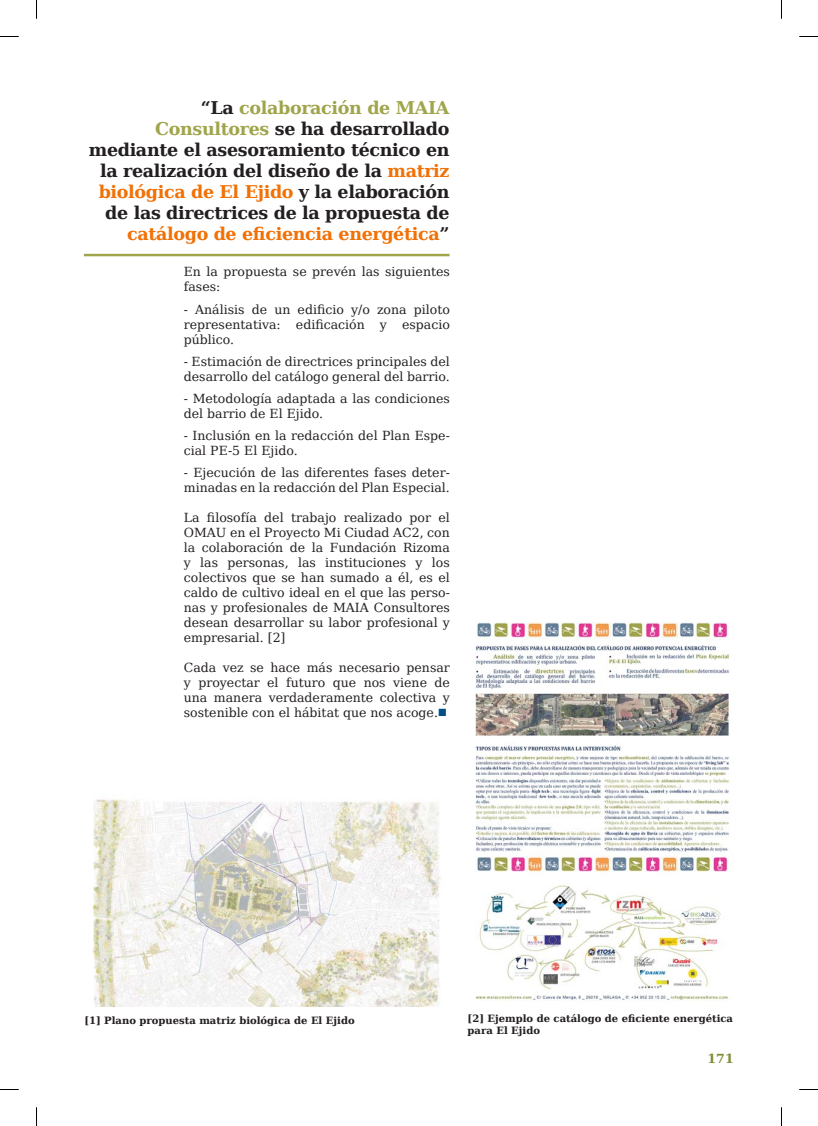
<style>
.page{position:relative;width:818px;height:1126px;background:#fff}
.page>*{position:absolute;margin:0;border:0;box-sizing:border-box;transform-origin:0 0}
.t1{font:700 17.5px/21px "DejaVu Serif";letter-spacing:-.02em;color:#231f20;text-align:right}
.t2{font:12.5px/15px "DejaVu Serif";color:#231f20}
.t3{font:700 12.5px "DejaVu Serif";color:#818c37}
.t4{font:700 10px/12px "DejaVu Serif";color:#231f20}
.s1{color:#a0a54b}
.s2{color:#f17107}
.s3{color:#005187}
</style>
<div class="page">
<hr style="left:84px;top:254px;width:365px;height:2px;background:#a0a54b">
<img style="left:93px;top:799px;width:348px;height:207px">
<img style="left:475px;top:622px;width:256px;height:379px">
<svg style="left:0;top:36px;width:19px;height:1px"></svg>
<svg style="left:799px;top:36px;width:18px;height:1px"></svg>
<svg style="left:0;top:1089px;width:19px;height:1px"></svg>
<svg style="left:799px;top:1089px;width:18px;height:1px"></svg>
<svg style="left:36px;top:0;width:1px;height:19px"></svg>
<svg style="left:36px;top:1107px;width:1px;height:18px"></svg>
<p class="t1" style="left:89px;top:97px;width:362px">“La <span class="s1">colaboración de MAIA Consultores</span> se ha desarrollado mediante el asesoramiento técnico en la realización del diseño de la <span class="s2">matriz biológica de El Ejido</span> y la elaboración de las directrices de la propuesta de <span class="s2">catálogo de eficiencia energética</span>”</p>
<p class="t2" style="left:184px;top:263px;width:267px">En la propuesta se prevén las siguientes fases:</p>
<p class="t2" style="left:184px;top:300px;width:267px;text-align:justify">- Análisis de un edificio y/o zona piloto representativa: edificación y espacio público.</p>
<p class="t2" style="left:184px;top:352px;width:267px">- Estimación de directrices principales del desarrollo del catálogo general del barrio.</p>
<p class="t2" style="left:184px;top:389px;width:267px">- Metodología adaptada a las condiciones del barrio de El Ejido.</p>
<p class="t2" style="left:184px;top:427px;width:267px">- Inclusión en la redacción del Plan Espe&shy;cial PE-5 El Ejido.</p>
<p class="t2" style="left:184px;top:464px;width:267px">- Ejecución de las diferentes fases deter&shy;minadas en la redacción del Plan Especial.</p>
<p class="t2" style="left:184px;top:509px;width:267px;text-align:justify">La filosofía del trabajo realizado por el OMAU en el Proyecto Mi Ciudad AC2, con la colaboración de la Fundación Rizoma y las personas, las instituciones y los colectivos que se han sumado a él, es el caldo de cultivo ideal en el que las perso&shy;nas y profesionales de MAIA Consultores desean desarrollar su labor profesional y empresarial. [2]</p>
<p class="t2" style="left:184px;top:659px;width:267px;text-align:justify">Cada vez se hace más necesario pensar y proyectar el futuro que nos viene de una manera verdaderamente colectiva y sostenible con el hábitat que nos acoge.<span class="s3">■</span></p>
<p class="t4" style="left:84px;top:1013px;width:271px">[1] Plano propuesta matriz biológica de El Ejido</p>
<p class="t4" style="left:467px;top:1012px;width:267px">[2] Ejemplo de catálogo de eficiente energética para El Ejido</p>
<p class="t3" style="left:707px;top:1048px;width:28px">171</p>
</div>
